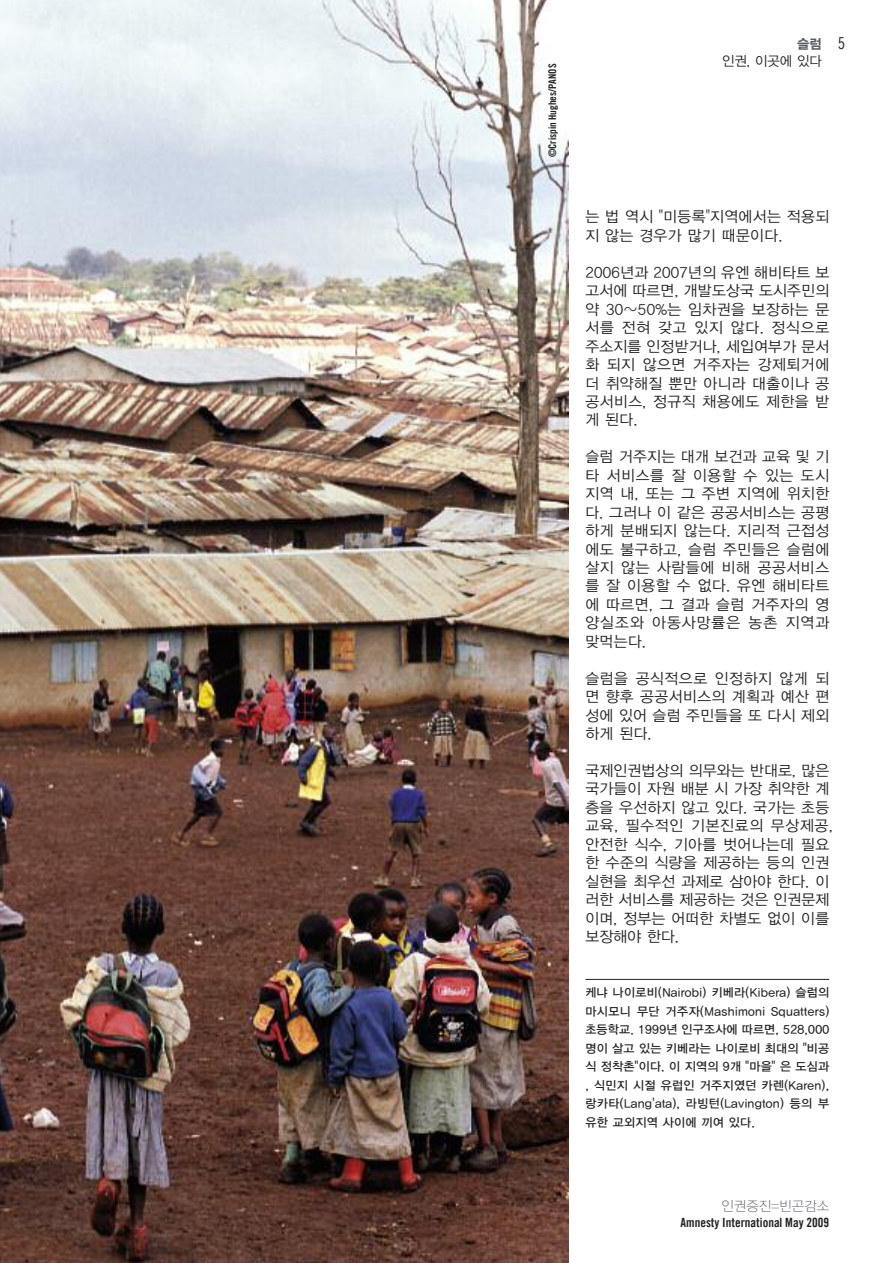
<style>
.page{position:relative;width:893px;height:1263px;background:#fff}
.page>*{position:absolute;margin:0;border:0;box-sizing:border-box;transform-origin:0 0}
.t1{font:16.5px "Amnesty Trade Gothic Cn 18";color:#222221}
.t2{font:15px/18.5px "YDIYGO320";letter-spacing:.03em;color:#222221;text-align:justify}
.t3{font:13.5px "YDIYGO310";color:#5a5f62}
.t4{font:13.5px "YDIYGO320";color:#222221}
.t5{font:13.5px "YDIYGO350";color:#5a5f62}
.t6{font:12.75px "Amnesty Trade Gothic Bd Cn 20";color:#222221}
.t7{font:12px/18.5px "YDIYGO330";letter-spacing:.03em;color:#222221;text-align:justify}
.t8{font:10.5px "Amnesty Trade Gothic Bd Cn 20";color:#222221}
</style>
<div class="page">
<img style="left:0;top:0;width:568px;height:1263px">
<hr style="left:585px;top:979px;width:244px;height:1px;background:#222221">
<p class="t8" style="left:546px;top:157px;width:95px;rotate:-90deg">©Crispin Hughes/PANOS</p>
<p class="t5" style="left:797px;top:37px;width:26px">슬럼</p>
<p class="t4" style="left:722px;top:54px;width:101px">인권, 이곳에 있다</p>
<p class="t1" style="left:838px;top:33px;width:9px">5</p>
<p class="t2" style="left:585px;top:207px;width:245px">는 법 역시 "미등록"지역에서는 적용되 지 않는 경우가 많기 때문이다.</p>
<p class="t2" style="left:585px;top:263px;width:245px">2006년과 2007년의 유엔 해비타트 보 고서에 따르면, 개발도상국 도시주민의 약 30~50%는 임차권을 보장하는 문 서를 전혀 갖고 있지 않다. 정식으로 주소지를 인정받거나, 세입여부가 문서 화 되지 않으면 거주자는 강제퇴거에 더 취약해질 뿐만 아니라 대출이나 공 공서비스, 정규직 채용에도 제한을 받 게 된다.</p>
<p class="t2" style="left:585px;top:447px;width:245px">슬럼 거주지는 대개 보건과 교육 및 기 타 서비스를 잘 이용할 수 있는 도시 지역 내, 또는 그 주변 지역에 위치한 다. 그러나 이 같은 공공서비스는 공평 하게 분배되지 않는다. 지리적 근접성 에도 불구하고, 슬럼 주민들은 슬럼에 살지 않는 사람들에 비해 공공서비스 를 잘 이용할 수 없다. 유엔 해비타트 에 따르면, 그 결과 슬럼 거주자의 영 양실조와 아동사망률은 농촌 지역과 맞먹는다.</p>
<p class="t2" style="left:585px;top:669px;width:245px">슬럼을 공식적으로 인정하지 않게 되 면 향후 공공서비스의 계획과 예산 편 성에 있어 슬럼 주민들을 또 다시 제외 하게 된다.</p>
<p class="t2" style="left:585px;top:761px;width:249px;text-align:left">국제인권법상의 의무와는 반대로, 많은 국가들이 자원 배분 시 가장 취약한 계 층을 우선하지 않고 있다. 국가는 초등 교육, 필수적인 기본진료의 무상제공, 안전한 식수, 기아를 벗어나는데 필요 한 수준의 식량을 제공하는 등의 인권 실현을 최우선 과제로 삼아야 한다. 이 러한 서비스를 제공하는 것은 인권문제 이며, 정부는 어떠한 차별도 없이 이를 보장해야 한다.</p>
<p class="t7" style="left:585px;top:983px;width:245px">케냐 나이로비(Nairobi) 키베라(Kibera) 슬럼의 마시모니 무단 거주자(Mashimoni Squatters) 초등학교. 1999년 인구조사에 따르면, 528,000 명이 살고 있는 키베라는 나이로비 최대의 "비공 식 정착촌"이다. 이 지역의 9개 "마을" 은 도심과 , 식민지 시절 유럽인 거주지였던 카렌(Karen), 랑카타(Lang'ata), 라빙턴(Lavington) 등의 부 유한 교외지역 사이에 끼여 있다.</p>
<p class="t3" style="left:721px;top:1199px;width:109px">인권증진=빈곤감소</p>
<p class="t6" style="left:680px;top:1214px;width:150px">Amnesty International May 2009</p>
</div>
